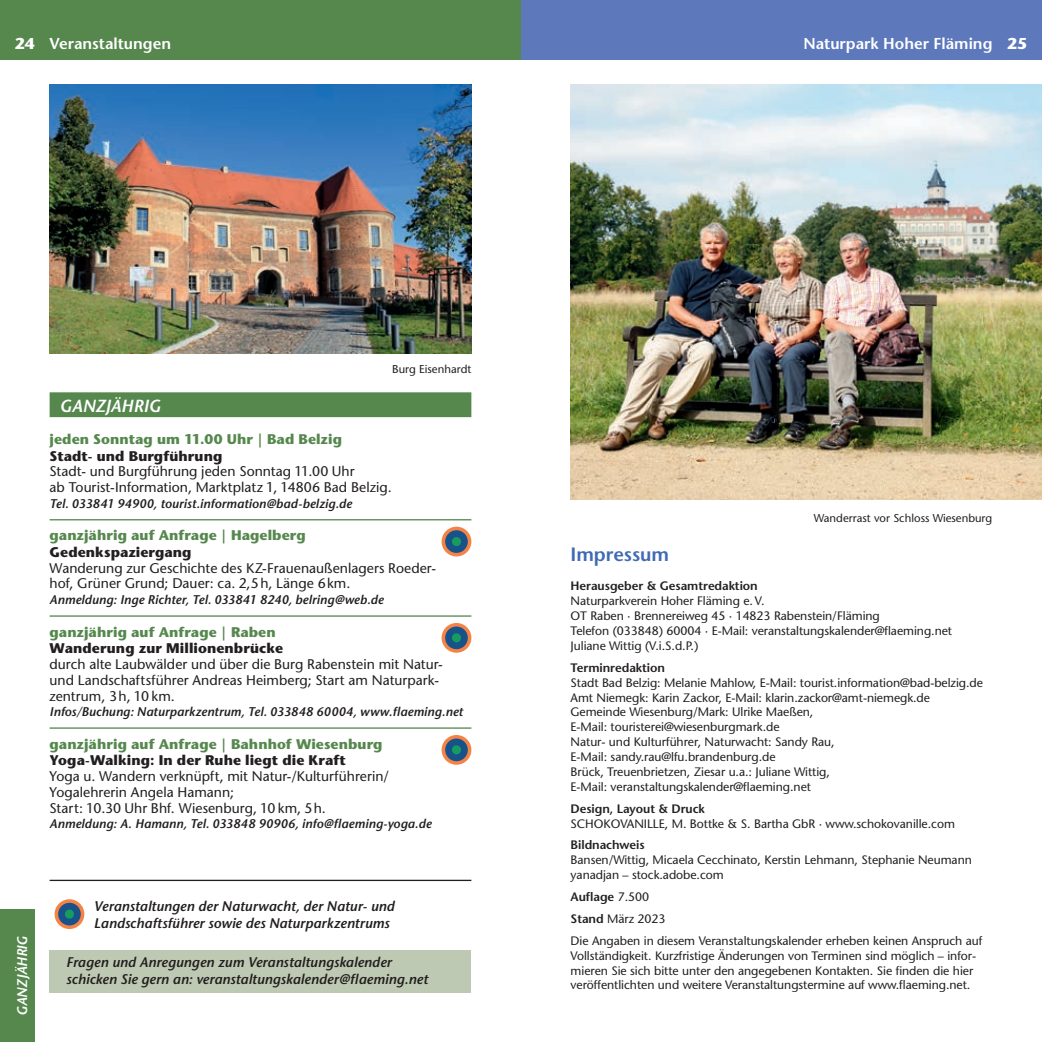
<style>
.page{position:relative;width:1042px;height:1042px;background:#fff}
.page>*{position:absolute;margin:0;border:0;box-sizing:border-box;transform-origin:0 0}
.Überschriften_redakt__Teil{font:600 19.25px "Stone Sans Std";letter-spacing:-.005em;color:#406ab4}
.Monatsbeginn{font:italic 600 17.5px "Stone Sans Std";color:#fff}
.t1{font:600 15.75px "Stone Sans Std";color:#fff}
.Termin_Beschreibung{font:500 14px/15.8px "Stone Sans Std";color:#231f20}
.Termin_Beschreibung-2{font:italic 600 14px/17.5px "Stone Sans Std";color:#231f20}
.Termin___Ort{font:700 14px "Stone Sans Std";letter-spacing:.005em;color:#56884e}
.Termin_Überschrift{font:700 14px "Stone Sans Std";letter-spacing:.005em;color:#231f20}
.t2{font:italic 600 14px "Stone Sans Std";color:#fff}
.Termin_Kontakt{font:italic 600 12.6px "Stone Sans Std";letter-spacing:.005em;color:#231f20}
.Termin_Kontakt_ohne_Absatzlinie{font:italic 600 12.6px "Stone Sans Std";letter-spacing:.005em;color:#231f20}
.Impressum{font:500 12.25px/14.9px "Stone Sans Std";letter-spacing:-.005em;color:#231f20}
.Impressum-2{font:600 12.25px "Stone Sans Std";letter-spacing:-.005em;color:#231f20}
.t3{font:500 11.38px "Stone Sans Std";color:#231f20}
.s1{font-weight:700}
.s2{font-weight:500}
.s3{font-weight:600}
</style>
<div class="page">
<div style="left:521px;top:0;width:521px;height:60px;background:#5d79bc"></div>
<div style="left:0;top:0;width:521px;height:60px;background:#56884e"></div>
<div style="left:0;top:909px;width:35px;height:133px;background:#56884e"></div>
<div style="left:50px;top:951px;width:421px;height:42px;background:#bec9b3"></div>
<hr style="left:50px;top:880px;width:421px;height:1px;background:#231f20">
<img style="left:570px;top:84px;width:472px;height:415px">
<img style="left:50px;top:84px;width:421px;height:270px">
<svg style="left:55px;top:899px;width:29px;height:30px"></svg>
<div style="left:58px;top:903px;width:23px;height:22px;background:#17528b;border-radius:50%"></div>
<div style="left:65px;top:909px;width:9px;height:9px;background:#179c5d;border-radius:50%"></div>
<div style="left:50px;top:392px;width:421px;height:25px;background:#56884e"></div>
<hr style="left:50px;top:519px;width:421px;height:1px;background:#56884e">
<hr style="left:50px;top:615px;width:421px;height:2px;background:#56884e">
<hr style="left:50px;top:727px;width:421px;height:2px;background:#56884e">
<div style="left:441px;top:527px;width:30px;height:29px;background:#f58345;border-radius:50%"></div>
<div style="left:445px;top:530px;width:23px;height:23px;background:#17528b;border-radius:50%"></div>
<div style="left:452px;top:537px;width:9px;height:9px;background:#179c5d;border-radius:50%"></div>
<svg style="left:441px;top:623px;width:30px;height:30px"></svg>
<div style="left:445px;top:626px;width:23px;height:23px;background:#17528b;border-radius:50%"></div>
<div style="left:452px;top:633px;width:9px;height:9px;background:#179c5d;border-radius:50%"></div>
<svg style="left:441px;top:735px;width:30px;height:30px"></svg>
<div style="left:445px;top:738px;width:23px;height:23px;background:#17528b;border-radius:50%"></div>
<div style="left:452px;top:745px;width:9px;height:9px;background:#179c5d;border-radius:50%"></div>
<p class="t1" style="left:15px;top:34px;width:158px"><span class="s1">24</span> Veranstaltungen</p>
<p class="t1" style="left:803px;top:34px;width:225px">Naturpark Hoher Fläming <span class="s1">25</span></p>
<p class="t3" style="left:392px;top:362px;width:81px">Burg Eisenhardt</p>
<p class="Monatsbeginn" style="left:60px;top:395px;width:103px">GANZJÄHRIG</p>
<p class="Termin___Ort" style="left:50px;top:431px;width:294px">jeden Sonntag um 11.00 Uhr | Bad Belzig</p>
<p class="Termin_Überschrift" style="left:50px;top:447px;width:174px">Stadt- und Burgführung</p>
<p class="Termin_Beschreibung" style="left:50px;top:464px;width:344px">Stadt- und Burgführung jeden Sonntag 11.00 Uhr<br>ab Tourist-Information, Marktplatz 1, 14806 Bad Belzig.</p>
<p class="Termin_Kontakt" style="left:50px;top:496px;width:304px">Tel. 033841 94900, tourist.information@bad-belzig.de</p>
<p class="Termin___Ort" style="left:50px;top:527px;width:258px">ganzjährig auf Anfrage | Hagelberg</p>
<p class="Termin_Überschrift" style="left:50px;top:544px;width:143px">Gedenkspaziergang</p>
<p class="Termin_Beschreibung" style="left:50px;top:560px;width:388px">Wanderung zur Geschichte des KZ-Frauenaußenlagers Roeder&shy;hof, Grüner Grund; Dauer: ca. 2,5h, Länge 6km.</p>
<p class="Termin_Kontakt" style="left:50px;top:592px;width:336px">Anmeldung: Inge Richter, Tel. 033841 8240, belring@web.de</p>
<p class="Termin___Ort" style="left:50px;top:623px;width:228px">ganzjährig auf Anfrage | Raben</p>
<p class="Termin_Überschrift" style="left:50px;top:640px;width:235px">Wanderung zur Millionenbrücke</p>
<p class="Termin_Beschreibung" style="left:50px;top:656px;width:395px">durch alte Laubwälder und über die Burg Rabenstein mit Natur&shy;und Landschaftsführer Andreas Heimberg; Start am Naturpark&shy;zentrum, 3h, 10 km.</p>
<p class="Termin_Kontakt" style="left:50px;top:704px;width:415px">Infos/Buchung: Naturparkzentrum, Tel. 033848 60004, www.flaeming.net</p>
<p class="Termin___Ort" style="left:50px;top:735px;width:334px">ganzjährig auf Anfrage | Bahnhof Wiesenburg</p>
<p class="Termin_Überschrift" style="left:50px;top:752px;width:298px">Yoga-Walking: In der Ruhe liegt die Kraft</p>
<p class="Termin_Beschreibung" style="left:50px;top:768px;width:341px">Yoga u. Wandern verknüpft, mit Natur-/Kulturführerin/<br>Yogalehrerin Angela Hamann;<br>Start: 10.30 Uhr Bhf. Wiesenburg, 10 km, 5h.</p>
<p class="Termin_Kontakt_ohne_Absatzlinie" style="left:50px;top:816px;width:383px">Anmeldung: A. Hamann, Tel. 033848 90906, info@flaeming-yoga.de</p>
<p class="t2" style="left:14px;top:1016px;width:82px;rotate:-90deg">GANZJÄHRIG</p>
<p class="Termin_Beschreibung-2" style="left:94px;top:897px;width:302px">Veranstaltungen der Naturwacht, der Natur- und<br>Landschaftsführer sowie des Naturparkzentrums</p>
<p class="Termin_Beschreibung-2" style="left:66px;top:953px;width:363px">Fragen und Anregungen zum Veranstaltungskalender schicken Sie gern an: veranstaltungskalender@flaeming.net</p>
<p class="t3" style="left:814px;top:511px;width:180px">Wanderrast vor Schloss Wiesenburg</p>
<p class="Überschriften_redakt__Teil" style="left:570px;top:542px;width:100px">Impressum</p>
<p class="Impressum-2" style="left:570px;top:579px;width:189px">Herausgeber &amp; Gesamtredaktion</p>
<p class="Impressum" style="left:570px;top:593px;width:196px">Naturparkverein Hoher Fläming e. V.</p>
<p class="Impressum" style="left:570px;top:608px;width:311px">OT Raben · Brennereiweg 45 · 14823 Rabenstein/Fläming</p>
<p class="Impressum" style="left:570px;top:623px;width:383px">Telefon (033848) 60004 · E-Mail: veranstaltungskalender@flaeming.net</p>
<p class="Impressum" style="left:570px;top:638px;width:129px">Juliane Wittig (V.i.S.d.P.)</p>
<p class="Impressum-2" style="left:570px;top:660px;width:96px">Terminredaktion</p>
<p class="Impressum" style="left:570px;top:675px;width:414px">Stadt Bad Belzig: Melanie Mahlow, E-Mail: tourist.information@bad-belzig.de</p>
<p class="Impressum" style="left:570px;top:690px;width:361px">Amt Niemegk: Karin Zackor, E-Mail: klarin.zackor@amt-niemegk.de</p>
<p class="Impressum" style="left:570px;top:705px;width:244px">Gemeinde Wiesenburg/Mark: Ulrike Maeßen,<br>E-Mail: touristerei@wiesenburgmark.de</p>
<p class="Impressum" style="left:570px;top:734px;width:265px">Natur- und Kulturführer, Naturwacht: Sandy Rau,<br>E-Mail: sandy.rau@lfu.brandenburg.de</p>
<p class="Impressum" style="left:570px;top:764px;width:261px">Brück, Treuenbrietzen, Ziesar u.a.: Juliane Wittig,<br>E-Mail: veranstaltungskalender@flaeming.net</p>
<p class="Impressum-2" style="left:570px;top:801px;width:136px">Design, Layout &amp; Druck</p>
<p class="Impressum" style="left:570px;top:816px;width:386px">SCHOKOVANILLE, M. Bottke &amp; S. Bartha GbR · www.schokovanille.com</p>
<p class="Impressum-2" style="left:570px;top:838px;width:76px">Bildnachweis</p>
<p class="Impressum" style="left:570px;top:852px;width:403px">Bansen/Wittig, Micaela Cecchinato, Kerstin Lehmann, Stephanie Neumann yanadjan – stock.adobe.com</p>
<p class="Impressum-2" style="left:570px;top:889px;width:80px">Auflage <span class="s2">7.500</span></p>
<p class="Impressum" style="left:570px;top:911px;width:96px"><span class="s3">Stand</span> März 2023</p>
<p class="Impressum" style="left:570px;top:933px;width:413px">Die Angaben in diesem Veranstaltungskalender erheben keinen Anspruch auf Vollständigkeit. Kurzfristige Änderungen von Terminen sind möglich – infor&shy;mieren Sie sich bitte unter den angegebenen Kontakten. Sie finden die hier veröffentlichten und weitere Veranstaltungstermine auf www.flaeming.net.</p>
</div>
